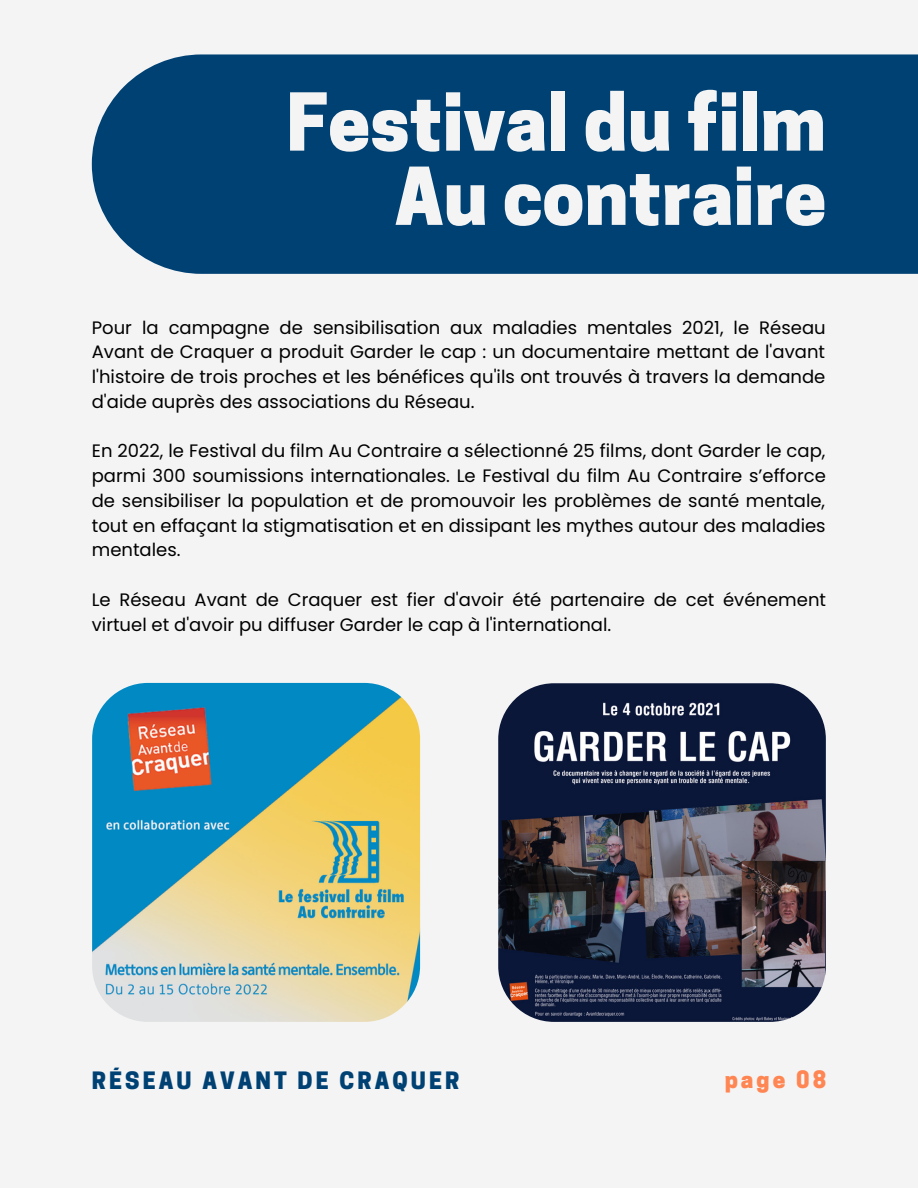
<style>
.page{position:relative;width:918px;height:1188px;background:#f4f4f4}
.page>*{position:absolute;margin:0;border:0;box-sizing:border-box;transform-origin:0 0}
.t1{font:800 74.85px/74.2px "Cooper Hewitt";color:#f4f4f4;text-align:right}
.t2{font:800 22.5px "Cooper Hewitt";letter-spacing:.135em;color:#004174}
.t3{font:800 22.5px "Cooper Hewitt";letter-spacing:.135em;color:#ff8653}
.t4{font:18px/24.8px "Poppins";color:#000;text-align:justify}
</style>
<div class="page">
<div style="left:92px;top:54px;width:826px;height:220px;background:#004174"></div>
<img style="left:92px;top:683px;width:328px;height:339px;border-radius:56px">
<img style="left:498px;top:683px;width:328px;height:339px;border-radius:56px">
<h1 class="t1" style="left:286px;top:95px;width:541px">Festival du film<br>Au contraire</h1>
<p class="t4" style="left:92px;top:315px;width:735px">Pour la campagne de sensibilisation aux maladies mentales 2021, le Réseau Avant de Craquer a produit Garder le cap : un documentaire mettant de l'avant l'histoire de trois proches et les bénéfices qu'ils ont trouvés à travers la demande d'aide auprès des associations du Réseau.</p>
<p class="t4" style="left:92px;top:439px;width:736px">En 2022, le Festival du film Au Contraire a sélectionné 25 films, dont Garder le cap, parmi 300 soumissions internationales. Le Festival du film Au Contraire s’efforce de sensibiliser la population et de promouvoir les problèmes de santé mentale, tout en effaçant la stigmatisation et en dissipant les mythes autour des maladies mentales.</p>
<p class="t4" style="left:92px;top:587px;width:736px">Le Réseau Avant de Craquer est fier d'avoir été partenaire de cet événement virtuel et d'avoir pu diffuser Garder le cap à l'international.</p>
<p class="t2" style="left:92px;top:1072px;width:369px">RÉSEAU AVANT DE CRAQUER</p>
<p class="t3" style="left:725px;top:1071px;width:103px">page 08</p>
</div>
